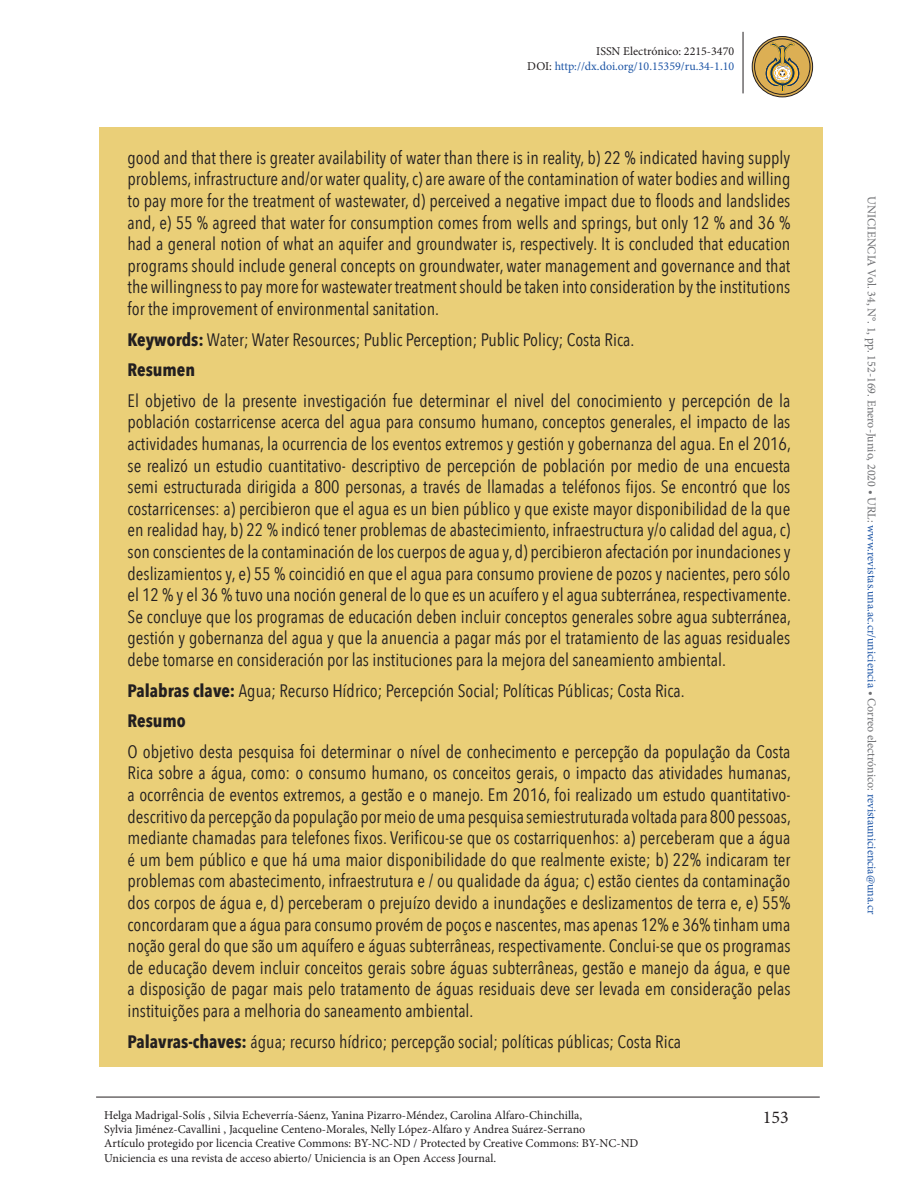
<style>
.page{position:relative;width:918px;height:1188px;background:#fff}
.page>*{position:absolute;margin:0;border:0;box-sizing:border-box;transform-origin:0 0}
.t1{font:18px/21.6px "Avenir Next Condensed";color:#231f20;text-align:justify}
.t2{font:18px "Minion Pro";color:#231f20}
.t3{font:12px/14.4px "Minion Pro";color:#231f20}
.t4{font:12px "Minion Pro";color:#6c6d70}
.t5{font:12px/14.4px "Minion Pro";color:#1e56a6;text-align:right}
.s1{color:#231f20}
.s2{font-weight:700}
.s3{color:#1e56a6}
</style>
<div class="page">
<hr style="left:743px;top:32px;width:1px;height:61px;background:#231f20">
<hr style="left:96px;top:1097px;width:724px;height:1px;background:#231f20">
<svg style="left:752px;top:37px;width:61px;height:60px"></svg>
<div style="left:754px;top:39px;width:56px;height:56px;border:1px solid #231f20;border-radius:50%"></div>
<div style="left:752px;top:36px;width:61px;height:61px;border:1px solid #231f20;border-radius:50%"></div>
<svg style="left:766px;top:42px;width:33px;height:50px"></svg>
<div style="left:99px;top:128px;width:724px;height:939px;background:#eacf78"></div>
<p class="t5" style="left:527px;top:45px;width:208px"><span class="s1">ISSN Electrónico: 2215-3470<br>DOI:</span> http://dx.doi.org/10.15359/ru.34-1.10</p>
<p class="t1" style="left:128px;top:146px;width:664px">good and that there is greater availability of water than there is in reality, b) 22 % indicated having supply problems, infrastructure and/or water quality, c) are aware of the contamination of water bodies and willing to pay more for the treatment of wastewater, d) perceived a negative impact due to floods and landslides and, e) 55 % agreed that water for consumption comes from wells and springs, but only 12 % and 36 % had a general notion of what an aquifer and groundwater is, respectively. It is concluded that education programs should include general concepts on groundwater, water management and governance and that the willingness to pay more for wastewater treatment should be taken into consideration by the institutions for the improvement of environmental sanitation.</p>
<p class="t1" style="left:128px;top:323px;width:508px;line-height:30.6px"><span class="s2">Keywords:</span> Water; Water Resources; Public Perception; Public Policy; Costa Rica.<br><span class="s2">Resumen</span></p>
<p class="t1" style="left:128px;top:389px;width:665px">El objetivo de la presente investigación fue determinar el nivel del conocimiento y percepción de la población costarricense acerca del agua para consumo humano, conceptos generales, el impacto de las actividades humanas, la ocurrencia de los eventos extremos y gestión y gobernanza del agua. En el 2016, se realizó un estudio cuantitativo- descriptivo de percepción de población por medio de una encuesta semi estructurada dirigida a 800 personas, a través de llamadas a teléfonos fijos. Se encontró que los costarricenses: a) percibieron que el agua es un bien público y que existe mayor disponibilidad de la que en realidad hay, b) 22 % indicó tener problemas de abastecimiento, infraestructura y/o calidad del agua, c) son conscientes de la contaminación de los cuerpos de agua y, d) percibieron afectación por inundaciones y deslizamientos y, e) 55 % coincidió en que el agua para consumo proviene de pozos y nacientes, pero sólo el 12 % y el 36 % tuvo una noción general de lo que es un acuífero y el agua subterránea, respectivamente.<br>Se concluye que los programas de educación deben incluir conceptos generales sobre agua subterránea, gestión y gobernanza del agua y que la anuencia a pagar más por el tratamiento de las aguas residuales debe tomarse en consideración por las instituciones para la mejora del saneamiento ambiental.</p>
<p class="t1" style="left:128px;top:674px;width:559px;line-height:30.6px"><span class="s2">Palabras clave:</span> Agua; Recurso Hídrico; Percepción Social; Políticas Públicas; Costa Rica.<br><span class="s2">Resumo</span></p>
<p class="t1" style="left:128px;top:740px;width:665px">O objetivo desta pesquisa foi determinar o nível de conhecimento e percepção da população da Costa Rica sobre a água, como: o consumo humano, os conceitos gerais, o impacto das atividades humanas, a ocorrência de eventos extremos, a gestão e o manejo. Em 2016, foi realizado um estudo quantitativo&shy;descritivo da percepção da população por meio de uma pesquisa semiestruturada voltada para 800 pessoas, mediante chamadas para telefones fixos. Verificou-se que os costarriquenhos: a) perceberam que a água é um bem público e que há uma maior disponibilidade do que realmente existe; b) 22% indicaram ter problemas com abastecimento, infraestrutura e / ou qualidade da água; c) estão cientes da contaminação dos corpos de água e, d) perceberam o prejuízo devido a inundações e deslizamentos de terra e, e) 55% concordaram que a água para consumo provém de poços e nascentes, mas apenas 12% e 36% tinham uma noção geral do que são um aquífero e águas subterrâneas, respectivamente. Conclui-se que os programas de educação devem incluir conceitos gerais sobre águas subterrâneas, gestão e manejo da água, e que a disposição de pagar mais pelo tratamento de águas residuais deve ser levada em consideração pelas instituições para a melhoria do saneamento ambiental.</p>
<p class="t1" style="left:128px;top:1030px;width:555px"><span class="s2">Palavras-chaves:</span> água; recurso hídrico; percepção social; políticas públicas; Costa Rica</p>
<p class="t3" style="left:104px;top:1108px;width:536px">Helga Madrigal-Solís , Silvia Echeverría-Sáenz, Yanina Pizarro-Méndez, Carolina Alfaro-Chinchilla,<br>Sylvia Jiménez-Cavallini , Jacqueline Centeno-Morales, Nelly López-Alfaro y Andrea Suárez-Serrano<br>Artículo protegido por licencia Creative Commons: BY-NC-ND / Protected by Creative Commons: BY-NC-ND Uniciencia es una revista de acceso abierto/ Uniciencia is an Open Access Journal.</p>
<p class="t2" style="left:763px;top:1105px;width:27px">153</p>
<p class="t4" style="left:880px;top:196px;width:719px;rotate:90deg">UNICIENCIA Vol. 34, N°. 1, pp. 152-169. Enero-Junio, 2020 • URL: <span class="s3">www.revistas.una.ac.cr/uniciencia</span> • Correo electrónico: <span class="s3">revistauniciencia@una.cr</span></p>
</div>
